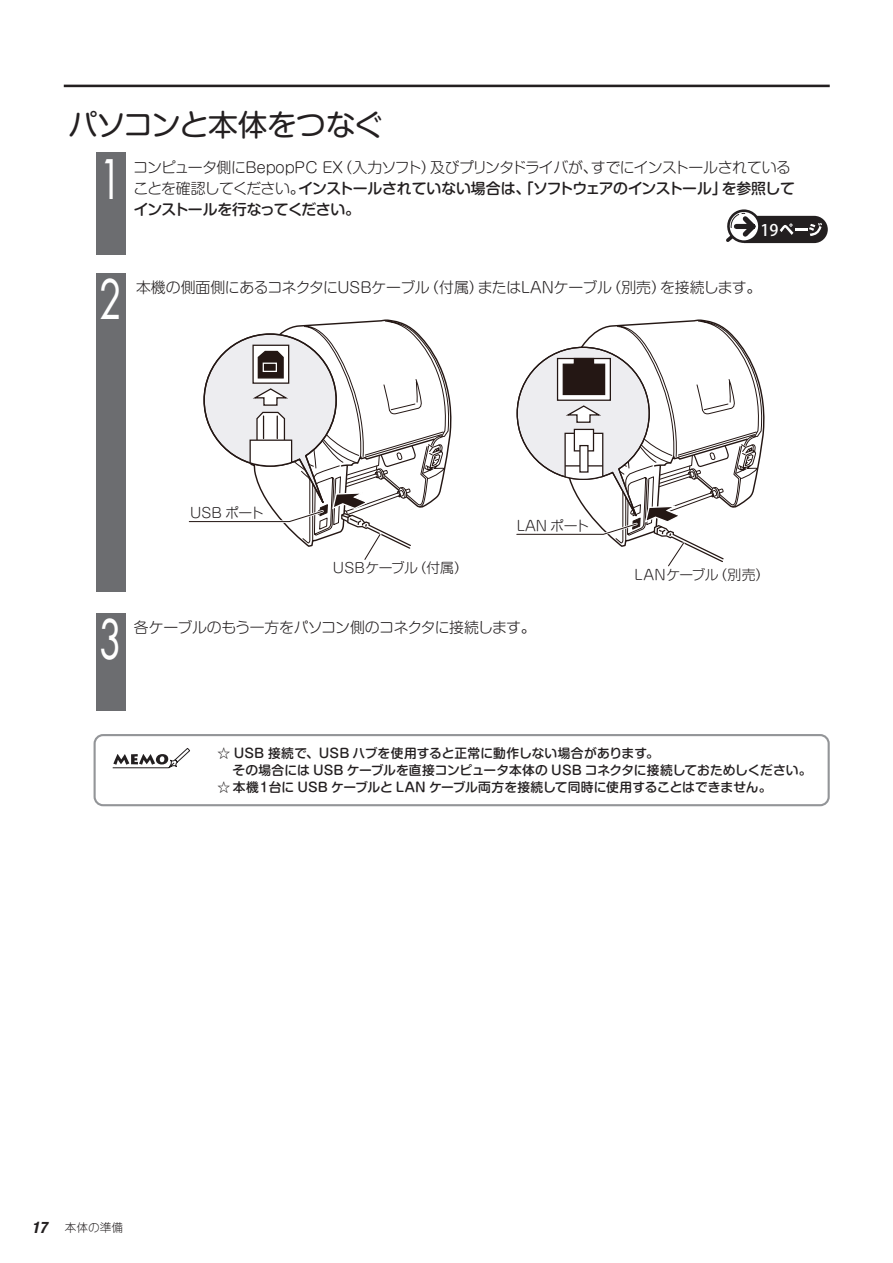
<style>
.page{position:relative;width:893px;height:1263px;background:#fff}
.page>*{position:absolute;margin:0;border:0;box-sizing:border-box;transform-origin:0 0}
.t1{font:53.1px "Futura LT";color:#fff;scale:.7 1}
.t2{font:29.7px "Shin M Go Pro";letter-spacing:-.045em;color:#231f20}
.t3{font:500 15.9px "Koz Go Pro";color:#fff}
.t4{font:300 14.85px/21.3px "Shin M Go Pro";letter-spacing:-.03em;color:#231f20}
.t5{font:300 13.8px "Shin M Go Pro";color:#231f20}
.t6{font:500 12.75px "Shin M Go Pro";letter-spacing:.005em;color:#231f20}
.t7{font:300 11.7px "Jun 101 Pro";color:#231f20}
.s1{font-weight:500}
.s2{font-family:"Helvetica Neue LT Pro";font-weight:700;font-style:italic;font-stretch:condensed;font-size:15.9px}
</style>
<div class="page">
<hr style="left:64px;top:85px;width:766px;height:2px;background:#231f20">
<div style="left:96px;top:152px;width:29px;height:102px;background:#6c6d70"></div>
<svg style="left:726px;top:209px;width:102px;height:35px"></svg>
<div style="left:96px;top:273px;width:29px;height:319px;background:#6c6d70"></div>
<svg style="left:280px;top:320px;width:138px;height:13px"></svg>
<svg style="left:593px;top:320px;width:172px;height:145px"></svg>
<svg style="left:188px;top:333px;width:571px;height:234px"></svg>
<div style="left:96px;top:613px;width:29px;height:98px;background:#6c6d70"></div>
<svg style="left:113px;top:748px;width:77px;height:20px"></svg>
<hr style="left:113px;top:767px;width:56px;height:1px;background:#231f20">
<div style="left:94px;top:734px;width:736px;height:72px;border:2px solid #939598;border-radius:9px"></div>
<h2 class="t2" style="left:68px;top:100px;width:317px">パソコンと本体をつなぐ</h2>
<h1 class="t1" style="left:99px;top:145px;width:34px">1</h1>
<p class="t4" style="left:133px;top:155px;width:663px">コンピュータ側にBepopPC EX（入力ソフト）及びプリンタドライバが、すでにインストールされていることを確認してください。<span class="s1">インストールされていない場合は、「ソフトウェアのインストール」を参照してインストールを行なってください。</span></p>
<p class="t3" style="left:760px;top:220px;width:19px">19</p>
<h1 class="t1" style="left:99px;top:266px;width:34px">2</h1>
<p class="t4" style="left:136px;top:275px;width:627px">本機の側面側にあるコネクタにUSBケーブル（付属）またはLANケーブル（別売）を接続します。</p>
<p class="t5" style="left:190px;top:502px;width:75px">USB ポート</p>
<p class="t5" style="left:333px;top:557px;width:137px">USBケーブル（付属）</p>
<p class="t5" style="left:517px;top:514px;width:74px">LAN ポート</p>
<h1 class="t1" style="left:99px;top:606px;width:34px">3</h1>
<p class="t4" style="left:134px;top:615px;width:403px">各ケーブルのもう一方をパソコン側のコネクタに接続します。</p>
<p class="t5" style="left:634px;top:563px;width:136px">LANケーブル（別売）</p>
<p class="t6" style="left:217px;top:743px;width:443px">☆ USB 接続で、USB ハブを使用すると正常に動作しない場合があります。</p>
<p class="t6" style="left:232px;top:760px;width:581px">その場合には USB ケーブルを直接コンピュータ本体の USB コネクタに接続しておためしください。</p>
<p class="t6" style="left:217px;top:777px;width:555px">☆ 本機１台に USB ケーブルと LAN ケーブル両方を接続して同時に使用することはできません。</p>
<p class="t7" style="left:32px;top:1218px;width:93px"><span class="s2">17</span> 本体の準備</p>
</div>
